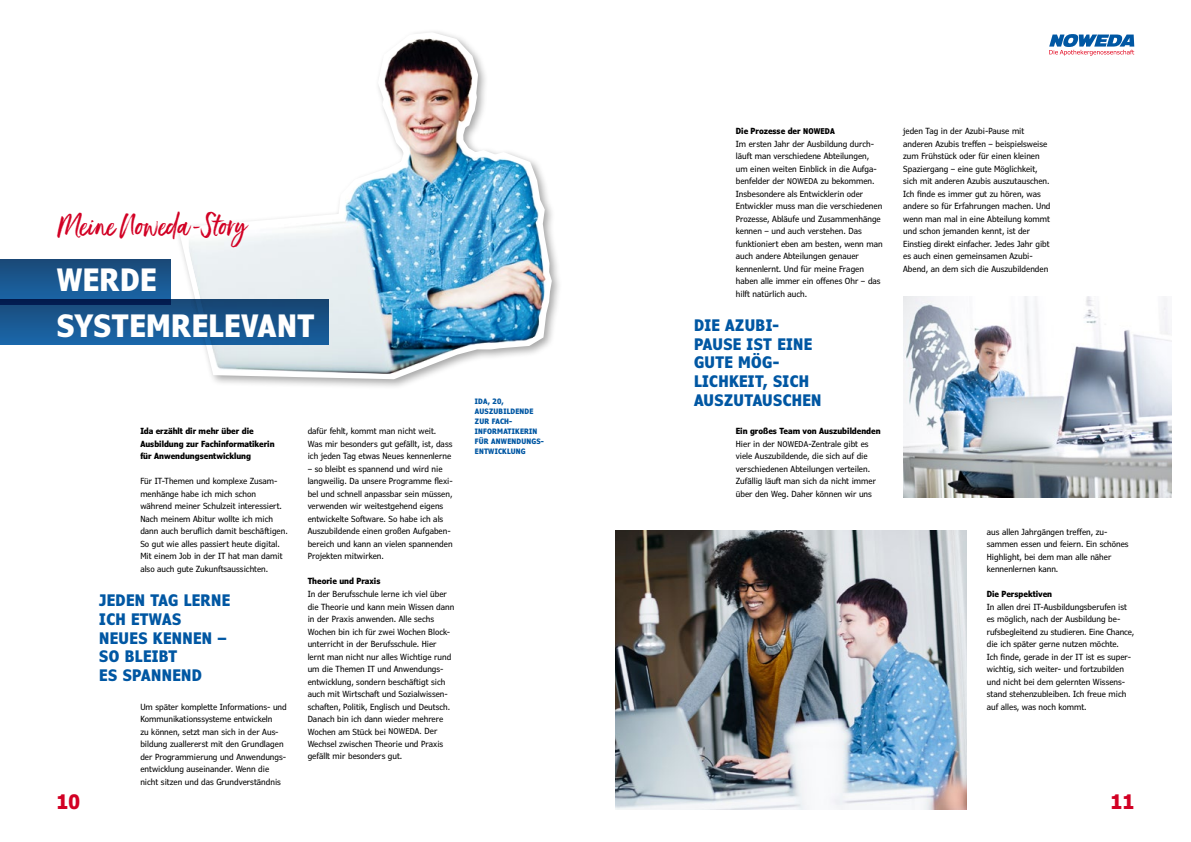
<style>
.page{position:relative;width:1191px;height:842px;background:#fff}
.page>*{position:absolute;margin:0;border:0;box-sizing:border-box;transform-origin:0 0}
.t1{font:700 condensed 31px/45.3px "Verdana Pro";letter-spacing:.02em;color:#fff}
.t2{font:28px "Ernestand Emily";color:#d20024}
.t3{font:700 condensed 20px "Verdana Pro";color:#d20024}
.t4{font:700 condensed 16px/18.8px "Verdana Pro";letter-spacing:.025em;color:#0057a3}
.t5{font:condensed 8.5px/12.5px "Verdana Pro";color:#000}
.t6{font:700 condensed 8.5px/12.5px "Verdana Pro";color:#000}
.t7{font:700 condensed 7.5px/10px "Verdana Pro";letter-spacing:.025em;color:#0057a3}
.s1{font-size:8px}
.s2{font-weight:700}
.s3{font-weight:700;font-size:8px}
</style>
<div class="page">
<svg style="left:1049px;top:34px;width:85px;height:22px"></svg>
<img style="left:175px;top:31px;width:380px;height:356px">
<svg style="left:0;top:259px;width:170px;height:40px;background:#1a568d"></svg>
<svg style="left:0;top:299px;width:328px;height:45px;background:#17528a"></svg>
<img style="left:903px;top:297px;width:268px;height:200px">
<img style="left:615px;top:530px;width:352px;height:279px">
<h2 class="t2" style="left:57px;top:208px;width:192px">Meine Noweda-Story</h2>
<h1 class="t1" style="left:57px;top:257px;width:259px">WERDE<br>SYSTEMRELEVANT</h1>
<p class="t6" style="left:140px;top:425px;width:136px">Ida erzählt dir mehr über die<br>Ausbildung zur Fachinformatikerin für Anwendungsentwicklung</p>
<p class="t5" style="left:140px;top:475px;width:149px">Für IT-Themen und komplexe Zusam&shy;menhänge habe ich mich schon während meiner Schulzeit interessiert.<br>Nach meinem Abitur wollte ich mich dann auch beruflich damit beschäftigen.<br>So gut wie alles passiert heute digital.<br>Mit einem Job in der IT hat man damit also auch gute Zukunftsaussichten.</p>
<h3 class="t4" style="left:99px;top:591px;width:132px">JEDEN TAG LERNE<br>ICH ETWAS<br>NEUES KENNEN –<br>SO BLEIBT<br>ES SPANNEND</h3>
<p class="t5" style="left:140px;top:700px;width:148px">Um später komplette Informations- und Kommunikationssysteme entwickeln<br>zu können, setzt man sich in der Aus&shy;bildung zuallererst mit den Grundlagen der Programmierung und Anwendungs&shy;entwicklung auseinander. Wenn die nicht sitzen und das Grundverständnis</p>
<p class="t5" style="left:308px;top:425px;width:146px">dafür fehlt, kommt man nicht weit.<br>Was mir besonders gut gefällt, ist, dass ich jeden Tag etwas Neues kennenlerne</p>
<p class="t5" style="left:308px;top:463px;width:147px">– so bleibt es spannend und wird nie langweilig. Da unsere Programme flexi&shy;bel und schnell anpassbar sein müssen, verwenden wir weitestgehend eigens entwickelte Software. So habe ich als Auszubildende einen großen Aufgaben&shy;bereich und kann an vielen spannenden Projekten mitwirken.</p>
<p class="t6" style="left:308px;top:575px;width:74px">Theorie und Praxis</p>
<p class="t5" style="left:308px;top:588px;width:148px">In der Berufsschule lerne ich viel über die Theorie und kann mein Wissen dann in der Praxis anwenden. Alle sechs Wochen bin ich für zwei Wochen Block&shy;unterricht in der Berufsschule. Hier lernt man nicht nur alles Wichtige rund um die Themen IT und Anwendungs&shy;entwicklung, sondern beschäftigt sich auch mit Wirtschaft und Sozialwissen&shy;schaften, Politik, Englisch und Deutsch.<br>Danach bin ich dann wieder mehrere Wochen am Stück bei <span class="s1">NOWEDA.</span> Der Wechsel zwischen Theorie und Praxis gefällt mir besonders gut.</p>
<p class="t7" style="left:475px;top:396px;width:71px">IDA, 20,<br>AUSZUBILDENDE<br>ZUR FACH-<br>INFORMATIKERIN<br>FÜR ANWENDUNGS-<br>ENTWICKLUNG</p>
<p class="t5" style="left:736px;top:125px;width:148px"><span class="s2">Die Prozesse der</span> <span class="s3">NOWEDA<br></span>Im ersten Jahr der Ausbildung durch&shy;läuft man verschiedene Abteilungen, um einen weiten Einblick in die Aufga&shy;benfelder der <span class="s1">NOWEDA</span> zu bekommen.<br>Insbesondere als Entwicklerin oder Entwickler muss man die verschiedenen Prozesse, Abläufe und Zusammenhänge kennen – und auch verstehen. Das funktioniert eben am besten, wenn man auch andere Abteilungen genauer kennenlernt. Und für meine Fragen haben alle immer ein offenes Ohr – das hilft natürlich auch.</p>
<h3 class="t4" style="left:694px;top:316px;width:129px">DIE AZUBI-<br>PAUSE IST EINE<br>GUTE MÖG-<br>LICHKEIT, SICH<br>AUSZUTAUSCHEN</h3>
<p class="t5" style="left:736px;top:425px;width:146px"><span class="s2">Ein großes Team von Auszubildenden </span>Hier in der <span class="s1">NOWEDA</span>-Zentrale gibt es viele Auszubildende, die sich auf die verschiedenen Abteilungen verteilen.<br>Zufällig läuft man sich da nicht immer über den Weg. Daher können wir uns</p>
<p class="t5" style="left:903px;top:125px;width:149px">jeden Tag in der Azubi-Pause mit anderen Azubis treffen – beispielsweise zum Frühstück oder für einen kleinen Spaziergang – eine gute Möglichkeit, sich mit anderen Azubis auszutauschen.<br>Ich finde es immer gut zu hören, was andere so für Erfahrungen machen. Und wenn man mal in eine Abteilung kommt und schon jemanden kennt, ist der Einstieg direkt einfacher. Jedes Jahr gibt es auch einen gemeinsamen Azubi-Abend, an dem sich die Auszubildenden</p>
<p class="t5" style="left:986px;top:525px;width:143px">aus allen Jahrgängen treffen, zu&shy;sammen essen und feiern. Ein schönes<br>Highlight, bei dem man alle näher kennenlernen kann.</p>
<p class="t6" style="left:986px;top:588px;width:67px">Die Perspektiven</p>
<p class="t5" style="left:986px;top:600px;width:149px">In allen drei IT-Ausbildungsberufen ist es möglich, nach der Ausbildung be&shy;rufsbegleitend zu studieren. Eine Chance, die ich später gerne nutzen möchte.<br>Ich finde, gerade in der IT ist es super&shy;wichtig, sich weiter- und fortzubilden und nicht bei dem gelernten Wissens&shy;stand stehenzubleiben. Ich freue mich auf alles, was noch kommt.</p>
<h3 class="t3" style="left:57px;top:789px;width:25px">10</h3>
<h3 class="t3" style="left:1111px;top:789px;width:25px">11</h3>
</div>
